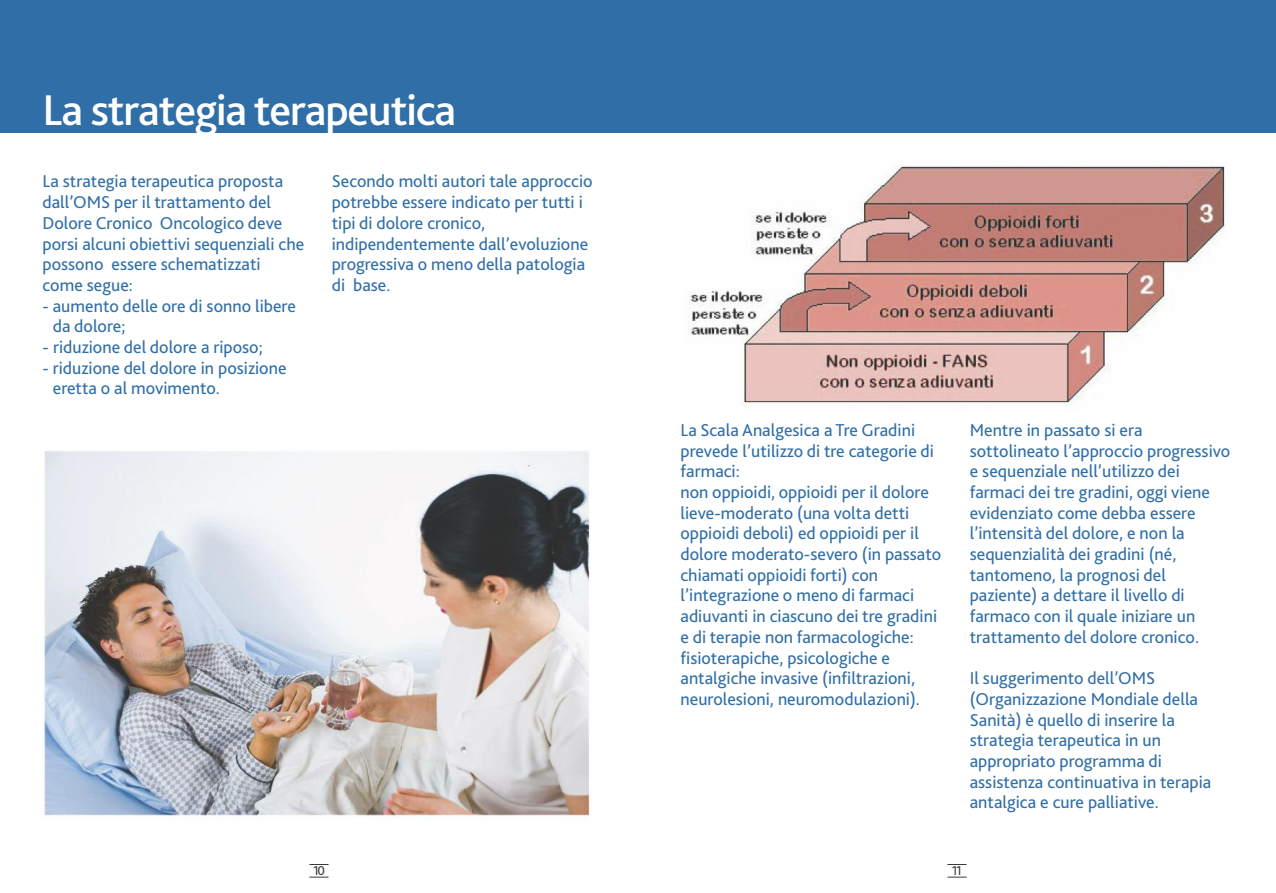
<style>
.page{position:relative;width:1276px;height:893px;background:#fff}
.page>*{position:absolute;margin:0;border:0;box-sizing:border-box;transform-origin:0 0}
.t1{font:500 45px "Bliss 2";letter-spacing:-.025em;color:#fff}
.t2{font:18px/20.7px "Bliss 2";color:#2f6ea7}
.t3{font:13.5px "Bliss 2";color:#39383a}
</style>
<div class="page">
<img style="left:689px;top:166px;width:536px;height:240px">
<svg style="left:947px;top:864px;width:19px;height:1px"></svg>
<svg style="left:947px;top:877px;width:19px;height:1px"></svg>
<svg style="left:309px;top:864px;width:19px;height:1px"></svg>
<svg style="left:309px;top:877px;width:19px;height:1px"></svg>
<div style="left:0;top:0;width:1276px;height:132px;background:#2f6ea7"></div>
<img style="left:43px;top:451px;width:547px;height:368px">
<h1 class="t1" style="left:43px;top:93px;width:415px">La strategia terapeutica</h1>
<p class="t2" style="left:43px;top:173px;width:263px">La strategia terapeutica proposta dall’OMS per il trattamento del<br>Dolore Cronico Oncologico deve porsi alcuni obiettivi sequenziali che possono essere schematizzati come segue:</p>
<p class="t2" style="left:53px;top:297px;width:244px;text-indent:-10px">- aumento delle ore di sonno libere da dolore;</p>
<p class="t2" style="left:43px;top:338px;width:222px">- riduzione del dolore a riposo;</p>
<p class="t2" style="left:53px;top:359px;width:235px;text-indent:-10px">- riduzione del dolore in posizione eretta o al movimento.</p>
<p class="t2" style="left:332px;top:173px;width:262px">Secondo molti autori tale approccio potrebbe essere indicato per tutti i tipi di dolore cronico, indipendentemente dall’evoluzione progressiva o meno della patologia di base.</p>
<p class="t2" style="left:680px;top:421px;width:262px">La Scala Analgesica a Tre Gradini prevede l’utilizzo di tre categorie di farmaci:<br>non oppioidi, oppioidi per il dolore lieve-moderato (una volta detti oppioidi deboli) ed oppioidi per il dolore moderato-severo (in passato chiamati oppioidi forti) con l’integrazione o meno di farmaci adiuvanti in ciascuno dei tre gradini e di terapie non farmacologiche: fisioterapiche, psicologiche e antalgiche invasive (infiltrazioni, neurolesioni, neuromodulazioni).</p>
<p class="t2" style="left:969px;top:421px;width:262px">Mentre in passato si era sottolineato l’approccio progressivo e sequenziale nell’utilizzo dei farmaci dei tre gradini, oggi viene evidenziato come debba essere l’intensità del dolore, e non la sequenzialità dei gradini (né, tantomeno, la prognosi del paziente) a dettare il livello di farmaco con il quale iniziare un trattamento del dolore cronico.</p>
<p class="t2" style="left:969px;top:670px;width:243px">Il suggerimento dell’OMS (Organizzazione Mondiale della<br>Sanità) è quello di inserire la strategia terapeutica in un appropriato programma di assistenza continuativa in terapia antalgica e cure palliative.</p>
<p class="t3" style="left:313px;top:866px;width:13px">10</p>
<p class="t3" style="left:952px;top:866px;width:12px">11</p>
</div>
